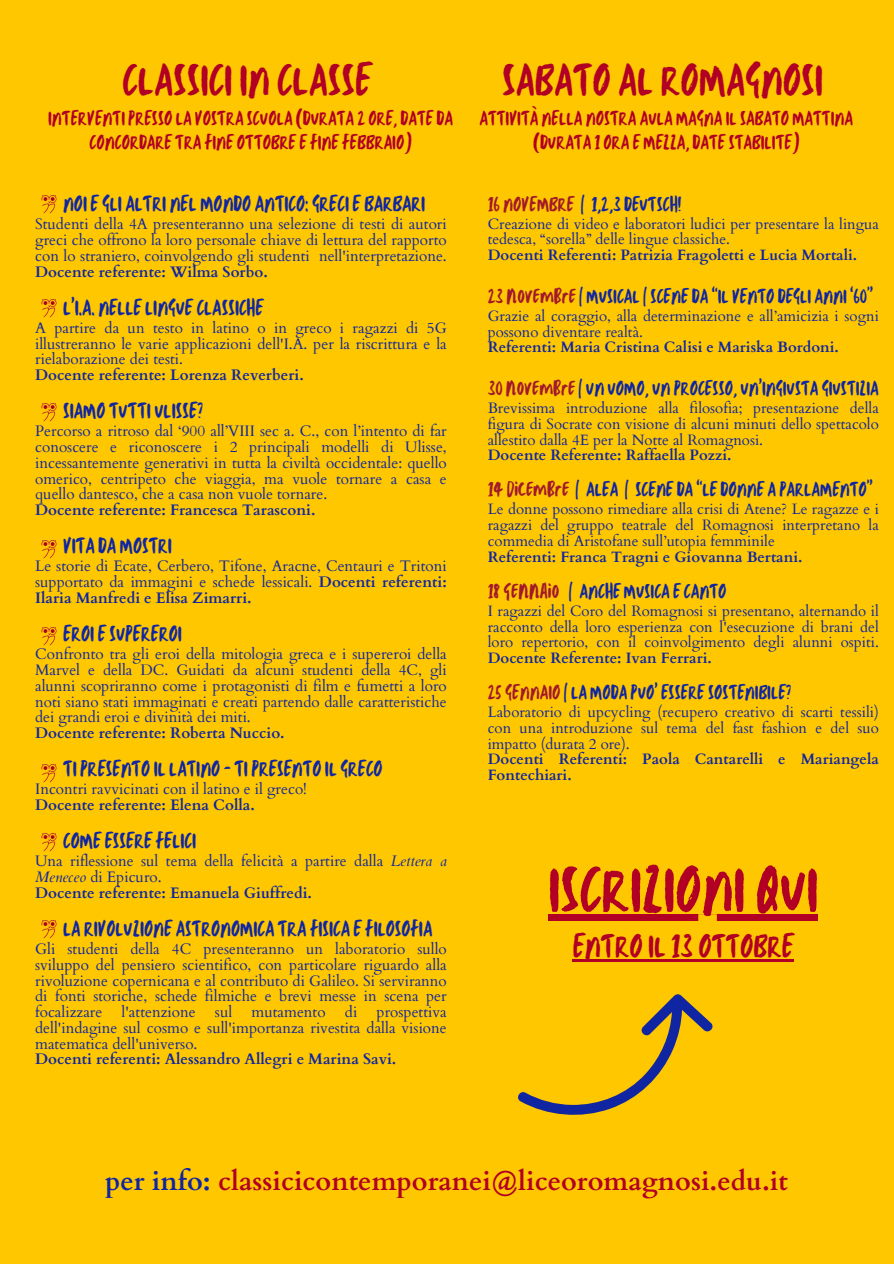
<style>
.page{position:relative;width:894px;height:1264px;background:#fff}
.page>*{position:absolute;margin:0;border:0;box-sizing:border-box;transform-origin:0 0}
.t1{font:66.6px "TC Milo Regular";color:#b10024}
.t2{font:46.5px "TC Milo Regular";color:#b10024}
.t3{font:33.9px "TC Milo Regular";color:#b10024}
.t4{font:700 27px "Cardo";color:#b10024}
.t5{font:22.8px "TC Milo Regular";color:#1025a1}
.t6{font:21px "TC Milo Regular";color:#1025a1}
.t7{font:21px/23.7px "TC Milo Regular";color:#b10024;text-align:center}
.t8{font:21px "TC Milo Regular";color:#a2192b}
.t9{font:15.3px/15.8px "Cardo";color:#1025a1;text-align:justify}
.t10{font:700 15.3px "Cardo";color:#1025a1}
.t11{font:15px/15.8px "Cardo";color:#1025a1}
.t12{font:700 15px/15.8px "Cardo";color:#1025a1}
.s1{font-weight:700}
.s2{font-style:italic}
.s3{color:#a2192b}
.s4{color:#1025a1}
</style>
<div class="page">
<div style="left:0;top:0;width:893px;height:1263px;background:#ffc700"></div>
<img style="left:41px;top:195px;width:16px;height:19px">
<img style="left:41px;top:299px;width:16px;height:19px">
<img style="left:41px;top:403px;width:16px;height:19px">
<img style="left:41px;top:540px;width:16px;height:19px">
<img style="left:41px;top:627px;width:16px;height:19px">
<img style="left:41px;top:764px;width:16px;height:19px">
<img style="left:41px;top:833px;width:16px;height:19px">
<img style="left:41px;top:920px;width:16px;height:19px">
<svg style="left:518px;top:994px;width:195px;height:121px"></svg>
<div style="left:548px;top:914px;width:270px;height:7px;background:#b10024"></div>
<hr style="left:572px;top:959px;width:221px;height:2px;background:#b10024">
<p class="t2" style="left:122px;top:48px;width:251px">CLASSICI IN CLASSE</p>
<p class="t7" style="left:48px;top:106px;width:406px">INTERVENTIPRESSOLA VOSTRA SCUOLA (DURATA 2ORE,DATEDA<br>CONCORDARE TRA FINEOTTOBREEFINEFEBBRAIO)</p>
<h3 class="t5" style="left:63px;top:189px;width:363px">NOIEGLI ALTRI NEL MONDO ANTICO:GRECIE BARBARI</h3>
<h3 class="t9" style="left:35px;top:217px;width:413px">Studenti della 4A presenteranno una selezione di testi di autori greci che offrono la loro personale chiave di lettura del rapporto con lo straniero, coinvolgendo gli studenti nell'interpretazione.<br><span class="s1">Docente referente: Wilma Sorbo.</span></h3>
<p class="t5" style="left:63px;top:292px;width:202px">L’I.A. NELLELINGUECLASSICHE</p>
<p class="t9" style="left:35px;top:320px;width:413px">A partire da un testo in latino o in greco i ragazzi di 5G illustreranno le varie applicazioni dell'I.A. per la riscrittura e la rielaborazione dei testi.</p>
<p class="t10" style="left:35px;top:365px;width:270px">Docente referente: Lorenza Reverberi.</p>
<p class="t5" style="left:63px;top:396px;width:141px">SIAMO TUTTI ULISSE?</p>
<p class="t9" style="left:35px;top:424px;width:413px">Percorso a ritroso dal ‘900 all’VIII sec a. C., con l’intento di far conoscere e riconoscere i 2 principali modelli di Ulisse, incessantemente generativi in tutta la civiltà occidentale: quello omerico, centripeto che viaggia, ma vuole tornare a casa e quello dantesco, che a casa non vuole tornare.</p>
<p class="t10" style="left:35px;top:500px;width:282px">Docente referente: Francesca Tarasconi.</p>
<p class="t5" style="left:63px;top:531px;width:110px">VITA DA MOSTRI</p>
<p class="t9" style="left:35px;top:559px;width:413px">Le storie di Ecate, Cerbero, Tifone, Aracne, Centauri e Tritoni supportato da immagini e schede lessicali. <span class="s1">Docenti referenti:<br>Ilaria Manfredi e Elisa Zimarri.</span></p>
<p class="t5" style="left:63px;top:618px;width:120px">EROIESUPEREROI</p>
<p class="t9" style="left:35px;top:646px;width:413px">Confronto tra gli eroi della mitologia greca e i supereroi della Marvel e della DC. Guidati da alcuni studenti della 4C, gli alunni scopriranno come i protagonisti di film e fumetti a loro noti siano stati immaginati e creati partendo dalle caratteristiche dei grandi eroi e divinità dei miti.</p>
<p class="t10" style="left:35px;top:723px;width:251px">Docente referente: Roberta Nuccio.</p>
<p class="t5" style="left:63px;top:753px;width:321px">TIPRESENTOILLATINO- TIPRESENTOILGRECO</p>
<p class="t9" style="left:35px;top:781px;width:273px">Incontri ravvicinati con il latino e il greco!</p>
<p class="t10" style="left:35px;top:795px;width:221px">Docente referente: Elena Colla.</p>
<p class="t5" style="left:63px;top:825px;width:134px">COMEESSEREFELICI</p>
<p class="t9" style="left:35px;top:853px;width:413px">Una riflessione sul tema della felicità a partire dalla <span class="s2">Lettera a<br>Meneceo</span> di Epicuro.</p>
<p class="t10" style="left:35px;top:882px;width:278px">Docente referente: Emanuela Giuffredi.</p>
<p class="t5" style="left:63px;top:913px;width:370px">LA RIVOLUZIONE ASTRONOMICA TRA FISICA EFILOSOFIA</p>
<p class="t9" style="left:35px;top:941px;width:413px">Gli studenti della 4C presenteranno un laboratorio sullo sviluppo del pensiero scientifico, con particolare riguardo alla rivoluzione copernicana e al contributo di Galileo. Si serviranno di fonti storiche, schede filmiche e brevi messe in scena per focalizzare</p>
<p class="t9" style="left:122px;top:1004px;width:75px">l'attenzione</p>
<p class="t9" style="left:215px;top:1004px;width:19px">sul</p>
<p class="t9" style="left:251px;top:1004px;width:76px">mutamento</p>
<p class="t9" style="left:345px;top:1004px;width:14px">di</p>
<p class="t9" style="left:35px;top:1004px;width:413px;text-indent:341px">prospettiva dell'indagine sul cosmo e sull'importanza rivestita dalla visione matematica dell'universo.</p>
<p class="t10" style="left:35px;top:1049px;width:362px">Docenti referenti: Alessandro Allegri e Marina Savi.</p>
<p class="t2" style="left:502px;top:48px;width:322px">SABATO AL ROMAGNOSI</p>
<p class="t7" style="left:479px;top:106px;width:375px">ATTIVITÀ NELLA NOSTRA AULA MAGNA ILSABATO MATTINA (DURATA 1ORA E MEZZA,DATESTABILITE)</p>
<p class="t6" style="left:487px;top:190px;width:195px"><span class="s3">16 NOVEMBRE</span> | 1,2,3DEUTSCH!</p>
<p class="t11" style="left:487px;top:216px;width:392px">Creazione di video e laboratori ludici per presentare la lingua tedesca, “sorella” delle lingue classiche.</p>
<p class="t12" style="left:487px;top:247px;width:371px">Docenti Referenti: Patrizia Fragoletti e Lucia Mortali.</p>
<p class="t6" style="left:487px;top:282px;width:387px"><span class="s3">23 NOVEMBRE</span>| MUSICAL| SCENEDA “ILVENTODEGLI ANNI ‘60”</p>
<p class="t11" style="left:487px;top:308px;width:392px">Grazie al coraggio, alla determinazione e all’amicizia i sogni possono diventare realtà.</p>
<p class="t12" style="left:487px;top:340px;width:352px">Referenti: Maria Cristina Calisi e Mariska Bordoni.</p>
<p class="t6" style="left:487px;top:374px;width:392px"><span class="s3">30 NOVEMBRE</span>| UN UOMO, UN PROCESSO, UN’INGIUSTA GIUSTIZIA</p>
<p class="t11" style="left:487px;top:400px;width:392px;text-align:justify">Brevissima introduzione alla filosofia; presentazione della figura di Socrate con visione di alcuni minuti dello spettacolo allestito dalla 4E per la Notte al Romagnosi.</p>
<p class="t12" style="left:487px;top:448px;width:245px">Docente Referente: Raffaella Pozzi.</p>
<p class="t6" style="left:487px;top:475px;width:386px"><span class="s3">14 DICEMBRE</span> | ALEA | SCENEDA “LEDONNE A PARLAMENTO”</p>
<p class="t11" style="left:487px;top:502px;width:392px">Le donne possono rimediare alla crisi di Atene? Le ragazze e i ragazzi del gruppo teatrale del Romagnosi interpretano la commedia di Aristofane sull’utopia femminile<br><span class="s1">Referenti: Franca Tragni e Giovanna Bertani.</span></p>
<p class="t8" style="left:487px;top:577px;width:73px">18GENNAIO</p>
<p class="t6" style="left:568px;top:577px;width:159px">| ANCHE MUSICA ECANTO</p>
<p class="t11" style="left:487px;top:603px;width:392px">I ragazzi del Coro del Romagnosi si presentano, alternando il racconto della loro esperienza con l'esecuzione di brani del</p>
<p class="t11" style="left:487px;top:634px;width:392px">loro repertorio, con il coinvolgimento degli alunni ospiti.<br><span class="s1">Docente Referente: Ivan Ferrari.</span></p>
<p class="t6" style="left:487px;top:678px;width:305px"><span class="s3">25GENNAIO</span>|LA MODA PUO’ESSERESOSTENIBILE?</p>
<p class="t11" style="left:487px;top:704px;width:392px;text-align:justify">Laboratorio di upcycling (recupero creativo di scarti tessili) con una introduzione sul tema del fast fashion e del suo impatto (durata 2 ore).</p>
<p class="t12" style="left:487px;top:751px;width:392px">Docenti Referenti: Paola Cantarelli e Mariangela<br>Fontechiari.</p>
<p class="t1" style="left:548px;top:844px;width:271px">ISCRIZIONIQUI</p>
<p class="t3" style="left:572px;top:923px;width:223px">ENTROIL13OTTOBRE</p>
<p class="t4" style="left:105px;top:1163px;width:684px"><span class="s4">per info:</span> classicicontemporanei@liceoromagnosi.edu.it</p>
</div>
